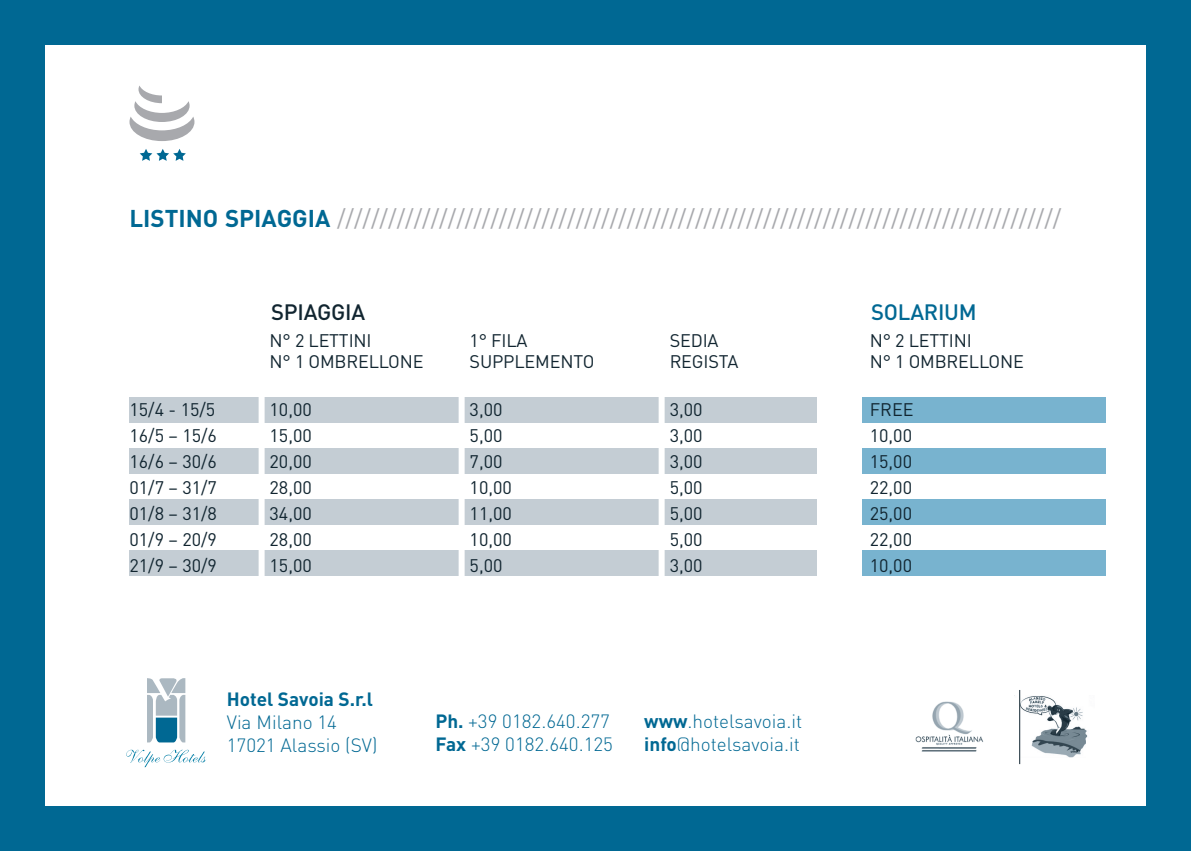
<style>
.page{position:relative;width:1191px;height:851px;background:#fff}
.page>*{position:absolute;margin:0;border:0;box-sizing:border-box;transform-origin:0 0}
.t1{font:24px "DIN";color:#a8a9ad}
.t2{font:500 22px "DIN";letter-spacing:-.01em;color:#112530}
.t3{font:500 22px "DIN";letter-spacing:-.01em;color:#006893}
.t4{font:300 19px/22.8px "DIN";color:#006893}
.t5{font:700 19px "DIN";color:#006893}
.t6{font:18px "DIN";color:#112530}
.s1{font-weight:700;color:#006893}
.s2{font-weight:700}
</style>
<div class="page">
<div style="left:0;top:0;width:1191px;height:850px;background:#006893"></div>
<div style="left:45px;top:45px;width:1100px;height:760px;background:#fff"></div>
<svg style="left:129px;top:85px;width:65px;height:56px"></svg>
<svg style="left:140px;top:149px;width:46px;height:12px"></svg>
<svg style="left:147px;top:678px;width:38px;height:64px"></svg>
<svg style="left:126px;top:749px;width:80px;height:18px"></svg>
<img style="left:915px;top:701px;width:69px;height:51px">
<img style="left:1014px;top:695px;width:74px;height:62px">
<hr style="left:1019px;top:689px;width:1px;height:75px;background:#112530">
<div style="left:129px;top:396px;width:687px;height:26px;background:#c4cdd4"></div>
<div style="left:862px;top:396px;width:244px;height:26px;background:#78b3cf"></div>
<div style="left:129px;top:448px;width:687px;height:25px;background:#c4cdd4"></div>
<div style="left:862px;top:448px;width:244px;height:25px;background:#78b3cf"></div>
<div style="left:129px;top:499px;width:687px;height:25px;background:#c4cdd4"></div>
<div style="left:862px;top:499px;width:244px;height:25px;background:#78b3cf"></div>
<div style="left:129px;top:550px;width:687px;height:26px;background:#c4cdd4"></div>
<div style="left:862px;top:550px;width:244px;height:26px;background:#78b3cf"></div>
<div style="left:658px;top:387px;width:6px;height:197px;background:#fff"></div>
<div style="left:458px;top:387px;width:6px;height:197px;background:#fff"></div>
<div style="left:259px;top:387px;width:6px;height:197px;background:#fff"></div>
<h1 class="t1" style="left:129px;top:203px;width:933px"><span class="s1">LISTINO SPIAGGIA</span> /////////////////////////////////////////////////////////////////////////////////////</h1>
<p class="t2" style="left:271px;top:298px;width:96px">SPIAGGIA</p>
<p class="t3" style="left:871px;top:298px;width:107px">SOLARIUM</p>
<p class="t6" style="left:269px;top:329px;width:104px">N° 2 LETTINI</p>
<p class="t6" style="left:469px;top:329px;width:59px">1° FILA</p>
<p class="t6" style="left:669px;top:329px;width:50px">SEDIA</p>
<p class="t6" style="left:869px;top:329px;width:104px">N° 2 LETTINI</p>
<p class="t6" style="left:269px;top:350px;width:156px">N° 1 OMBRELLONE</p>
<p class="t6" style="left:469px;top:350px;width:126px">SUPPLEMENTO</p>
<p class="t6" style="left:669px;top:350px;width:70px">REGISTA</p>
<p class="t6" style="left:869px;top:350px;width:156px">N° 1 OMBRELLONE</p>
<p class="t6" style="left:129px;top:398px;width:87px">15/4 - 15/5</p>
<p class="t6" style="left:269px;top:398px;width:44px">10,00</p>
<p class="t6" style="left:469px;top:398px;width:34px">3,00</p>
<p class="t6" style="left:669px;top:398px;width:34px">3,00</p>
<p class="t6" style="left:869px;top:398px;width:45px">FREE</p>
<p class="t6" style="left:129px;top:424px;width:89px">16/5 – 15/6</p>
<p class="t6" style="left:269px;top:424px;width:44px">15,00</p>
<p class="t6" style="left:469px;top:424px;width:34px">5,00</p>
<p class="t6" style="left:669px;top:424px;width:34px">3,00</p>
<p class="t6" style="left:869px;top:424px;width:44px">10,00</p>
<p class="t6" style="left:129px;top:450px;width:89px">16/6 – 30/6</p>
<p class="t6" style="left:269px;top:450px;width:44px">20,00</p>
<p class="t6" style="left:469px;top:450px;width:34px">7,00</p>
<p class="t6" style="left:669px;top:450px;width:34px">3,00</p>
<p class="t6" style="left:869px;top:450px;width:44px">15,00</p>
<p class="t6" style="left:129px;top:476px;width:89px">01/7 – 31/7</p>
<p class="t6" style="left:269px;top:476px;width:44px">28,00</p>
<p class="t6" style="left:469px;top:476px;width:44px">10,00</p>
<p class="t6" style="left:669px;top:476px;width:34px">5,00</p>
<p class="t6" style="left:869px;top:476px;width:44px">22,00</p>
<p class="t6" style="left:129px;top:502px;width:89px">01/8 – 31/8</p>
<p class="t6" style="left:269px;top:502px;width:44px">34,00</p>
<p class="t6" style="left:469px;top:502px;width:44px">11,00</p>
<p class="t6" style="left:669px;top:502px;width:34px">5,00</p>
<p class="t6" style="left:869px;top:502px;width:44px">25,00</p>
<p class="t6" style="left:129px;top:528px;width:89px">01/9 – 20/9</p>
<p class="t6" style="left:269px;top:528px;width:44px">28,00</p>
<p class="t6" style="left:469px;top:528px;width:44px">10,00</p>
<p class="t6" style="left:669px;top:528px;width:34px">5,00</p>
<p class="t6" style="left:869px;top:528px;width:44px">22,00</p>
<p class="t6" style="left:129px;top:554px;width:89px">21/9 – 30/9</p>
<p class="t6" style="left:269px;top:554px;width:44px">15,00</p>
<p class="t6" style="left:469px;top:554px;width:34px">5,00</p>
<p class="t6" style="left:669px;top:554px;width:34px">3,00</p>
<p class="t6" style="left:869px;top:554px;width:44px">10,00</p>
<p class="t5" style="left:227px;top:686px;width:148px">Hotel Savoia S.r.l</p>
<p class="t4" style="left:227px;top:710px;width:152px">Via Milano 14<br>17021 Alassio (SV)</p>
<p class="t4" style="left:435px;top:710px;width:179px"><span class="s2">Ph.</span> +39 0182.640.277<br><span class="s2">Fax</span> +39 0182.640.125</p>
<p class="t4" style="left:644px;top:710px;width:160px"><span class="s2">www</span>.hotelsavoia.it <span class="s2">info</span>@hotelsavoia.it</p>
</div>
